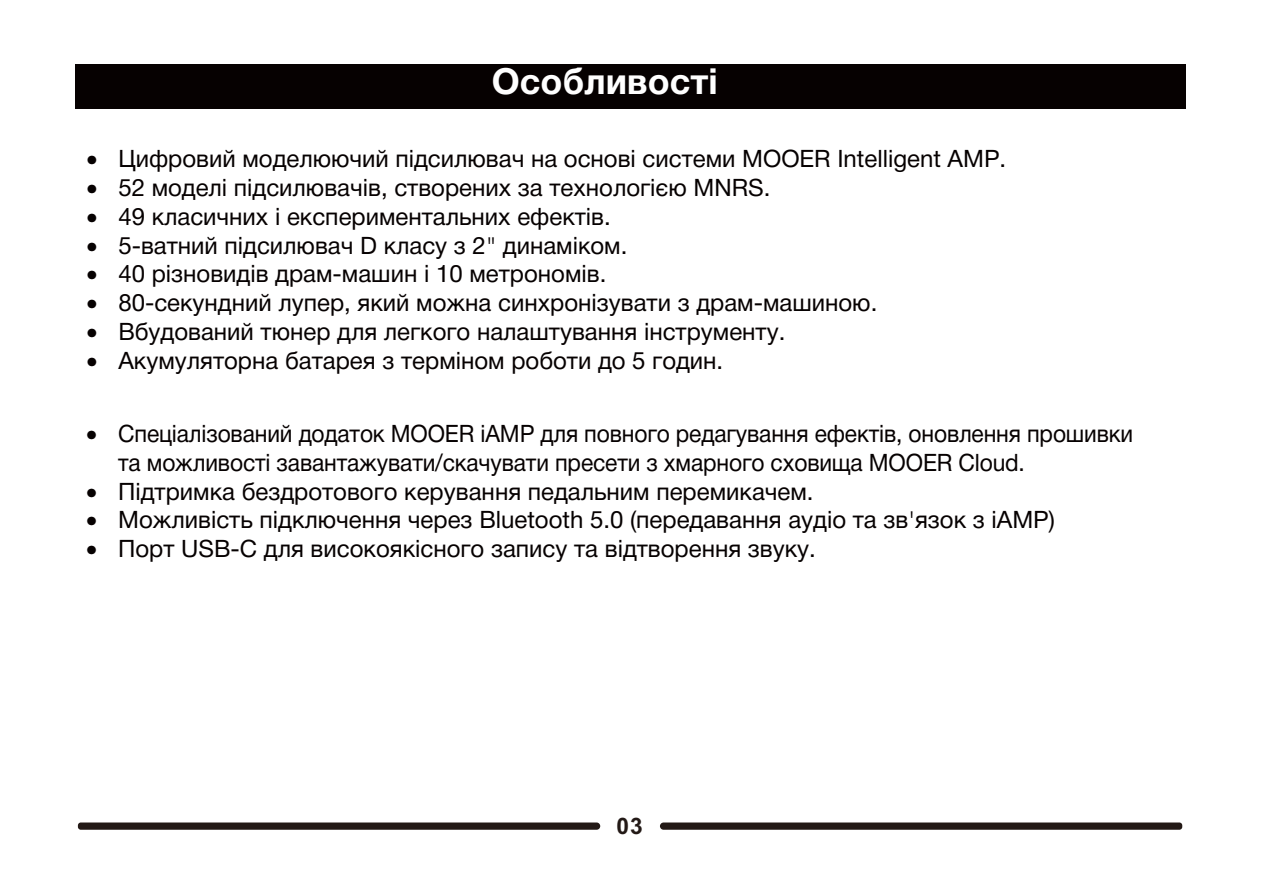
<style>
.page{position:relative;width:1263px;height:893px;background:#fff}
.page>*{position:absolute;margin:0;border:0;box-sizing:border-box;transform-origin:0 0}
.t1{font:700 36px "Helvetica Neue Cyr";color:#fff}
.t2{font:24px "Helvetica Neue Cyr";color:#060101}
.t3{font:24px/28.8px "Helvetica Neue Cyr";color:#060101;scale:.95 1}
.t4{font:700 22.8px "Arial";color:#231916}
</style>
<div class="page">
<div style="left:75px;top:64px;width:1111px;height:45px;background:#060101"></div>
<svg style="left:78px;top:822px;width:1104px;height:8px;background:#433a37"></svg>
<h1 class="t1" style="left:492px;top:61px;width:227px">Особливості</h1>
<p class="t2" style="left:86px;top:146px;width:921px">• Цифровий моделюючий підсилювач на основі системи MOOER Intelligent AMP.</p>
<p class="t2" style="left:86px;top:174px;width:686px">• 52 моделі підсилювачів, створених за технологією MNRS.</p>
<p class="t2" style="left:86px;top:203px;width:526px">• 49 класичних і експериментальних ефектів.</p>
<p class="t2" style="left:86px;top:232px;width:542px">• 5-ватний підсилювач D класу з 2" динаміком.</p>
<p class="t2" style="left:86px;top:261px;width:521px">• 40 різновидів драм-машин і 10 метрономів.</p>
<p class="t2" style="left:86px;top:290px;width:792px">• 80-секундний лупер, який можна синхронізувати з драм-машиною.</p>
<p class="t2" style="left:86px;top:318px;width:701px">• Вбудований тюнер для легкого налаштування інструменту.</p>
<p class="t2" style="left:86px;top:347px;width:638px">• Акумуляторна батарея з терміном роботи до 5 годин.</p>
<p class="t3" style="left:118px;top:419px;width:1070px;text-indent:-32px">• Спеціалізований додаток MOOER iAMP для повного редагування ефектів, оновлення прошивки та можливості завантажувати/скачувати пресети з хмарного сховища MOOER Cloud.</p>
<p class="t2" style="left:86px;top:478px;width:729px">• Підтримка бездротового керування педальним перемикачем.</p>
<p class="t2" style="left:86px;top:507px;width:970px">• Можливість підключення через Bluetooth 5.0 (передавання аудіо та зв'язок з iAMP)</p>
<p class="t2" style="left:86px;top:536px;width:731px">• Порт USB-C для високоякісного запису та відтворення звуку.</p>
<p class="t4" style="left:616px;top:817px;width:28px">03</p>
</div>
